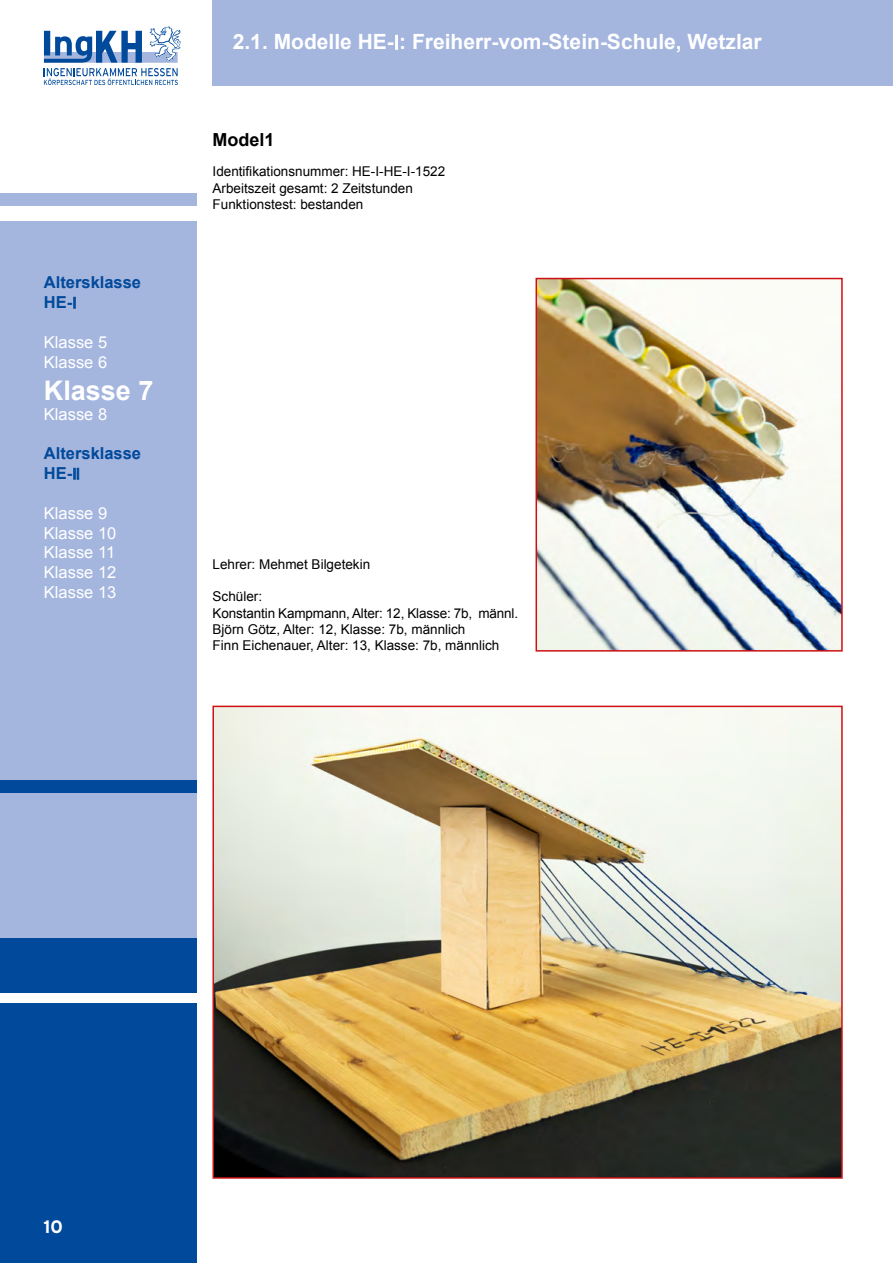
<style>
.page{position:relative;width:893px;height:1263px;background:#fff}
.page>*{position:absolute;margin:0;border:0;box-sizing:border-box;transform-origin:0 0}
.t1{font:700 27px "Arial";color:#fff}
.t2{font:700 21px "Arial";color:#fff}
.t3{font:700 18px "Arial";color:#000}
.t4{font:700 18px "Interstate";color:#fff}
.t5{font:16.5px "Arial";color:#fff}
.t6{font:700 16.5px "Arial";color:#00499b}
.t7{font:13.5px "Arial";color:#000}
.s1{font-weight:400;font-size:15.3px}
.s2{font-weight:400;font-size:19.5px}
</style>
<div class="page">
<div style="left:213px;top:0;width:680px;height:85px;background:#a4b5de"></div>
<svg style="left:44px;top:26px;width:137px;height:59px"></svg>
<div style="left:0;top:938px;width:196px;height:55px;background:#00499b"></div>
<div style="left:0;top:1003px;width:196px;height:260px;background:#00499b"></div>
<div style="left:0;top:221px;width:196px;height:717px;background:#a4b5de"></div>
<div style="left:0;top:193px;width:196px;height:13px;background:#a4b5de"></div>
<div style="left:0;top:780px;width:196px;height:13px;background:#00499b"></div>
<img style="left:215px;top:709px;width:625px;height:467px">
<div style="left:212px;top:706px;width:631px;height:473px;border:2px solid #cd1013"></div>
<img style="left:538px;top:281px;width:302px;height:368px">
<div style="left:535px;top:278px;width:308px;height:374px;border:2px solid #cd1013"></div>
<p class="t6" style="left:44px;top:272px;width:99px">Altersklasse</p>
<p class="t6" style="left:44px;top:292px;width:34px">HE-<span class="s1">I</span></p>
<p class="t5" style="left:44px;top:331px;width:65px">Klasse 5</p>
<p class="t5" style="left:44px;top:351px;width:65px">Klasse 6</p>
<p class="t1" style="left:44px;top:373px;width:111px">Klasse 7</p>
<p class="t5" style="left:44px;top:403px;width:65px">Klasse 8</p>
<p class="t6" style="left:44px;top:443px;width:99px">Altersklasse</p>
<p class="t6" style="left:44px;top:463px;width:38px">HE-<span class="s1">II</span></p>
<p class="t5" style="left:44px;top:502px;width:65px">Klasse 9</p>
<p class="t5" style="left:44px;top:522px;width:74px">Klasse 10</p>
<p class="t5" style="left:44px;top:542px;width:73px">Klasse 11</p>
<p class="t5" style="left:44px;top:562px;width:74px">Klasse 12</p>
<p class="t5" style="left:44px;top:581px;width:74px">Klasse 13</p>
<p class="t2" style="left:233px;top:28px;width:530px">2.1. Modelle HE-<span class="s2">I</span>: Freiherr-vom-Stein-Schule, Wetzlar</p>
<p class="t3" style="left:213px;top:128px;width:64px">Model1</p>
<p class="t7" style="left:213px;top:163px;width:234px">Identifikationsnummer: HE-I-HE-I-1522</p>
<p class="t7" style="left:213px;top:179px;width:202px">Arbeitszeit gesamt: 2 Zeitstunden</p>
<p class="t7" style="left:213px;top:195px;width:152px">Funktionstest: bestanden</p>
<p class="t7" style="left:213px;top:555px;width:159px">Lehrer: Mehmet Bilgetekin</p>
<p class="t7" style="left:213px;top:588px;width:51px">Schüler:</p>
<p class="t7" style="left:213px;top:604px;width:307px">Konstantin Kampmann, Alter: 12, Klasse: 7b, männl.</p>
<p class="t7" style="left:213px;top:620px;width:254px">Björn Götz, Alter: 12, Klasse: 7b, männlich</p>
<p class="t7" style="left:213px;top:636px;width:288px">Finn Eichenauer, Alter: 13, Klasse: 7b, männlich</p>
<p class="t4" style="left:44px;top:1216px;width:21px">10</p>
</div>
